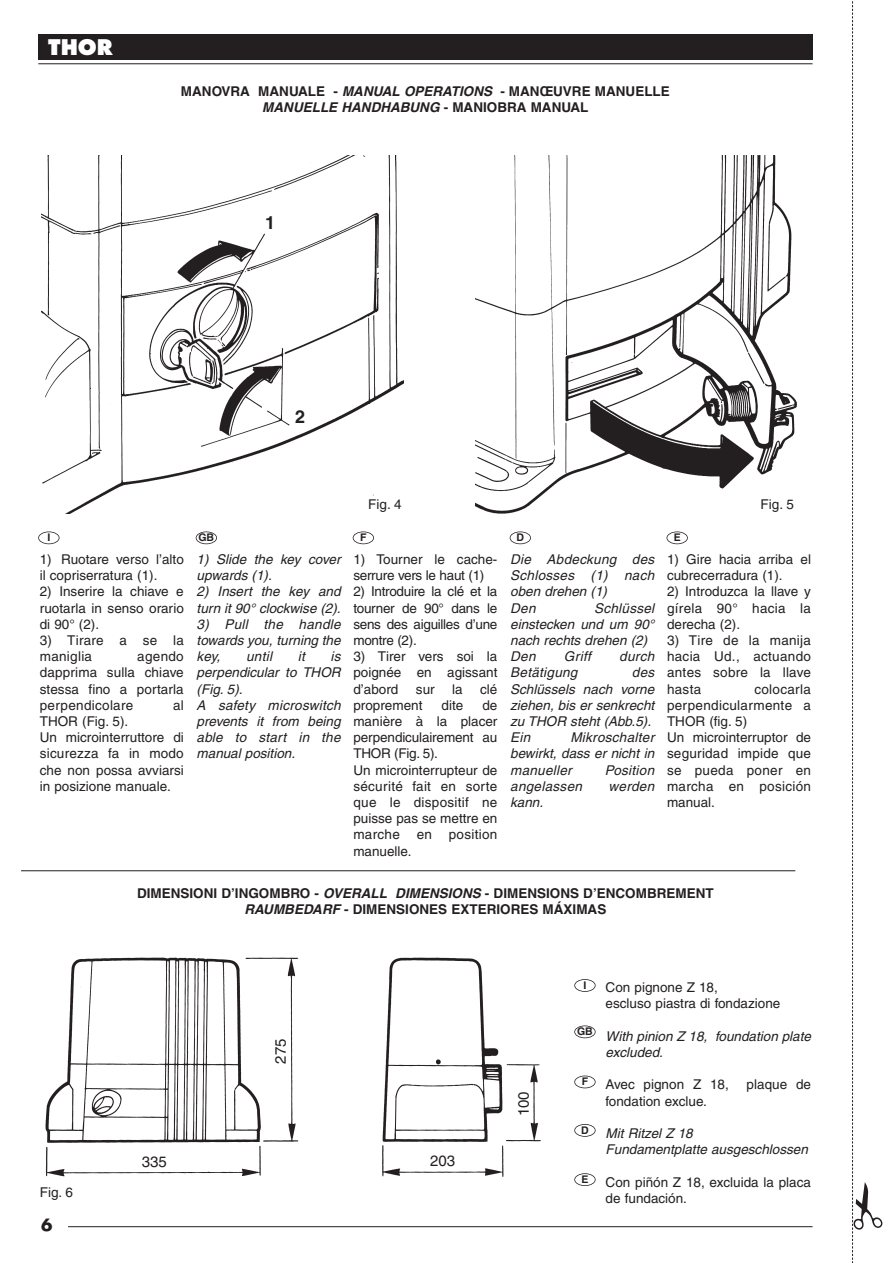
<style>
.page{position:relative;width:893px;height:1263px;background:#fff}
.page>*{position:absolute;margin:0;border:0;box-sizing:border-box;transform-origin:0 0}
.t1{font:800 21px "Futura";color:#fff}
.t2{font:700 18px "Helvetica";color:#231f20}
.t3{font:700 16.5px "Futura";color:#231f20}
.t4{font:15px "Helvetica";color:#231f20}
.t5{font:13.5px/16.2px "Helvetica";color:#231f20}
.t6{font:italic 13.5px/16.2px "Helvetica";color:#231f20}
.t7{font:700 13.5px/16.2px "Helvetica";color:#231f20;text-align:center}
.t8{font:13.5px/16.2px "Helvetica";letter-spacing:.02em;color:#231f20}
.t9{font:italic 13.5px/16.2px "Helvetica";letter-spacing:.02em;color:#231f20}
.t10{font:13.5px/16.2px "Helvetica";letter-spacing:-.02em;color:#231f20}
.t11{font:700 10.5px "Helvetica";color:#231f20}
.s1{font-style:italic}
</style>
<div class="page">
<hr style="left:68px;top:1226px;width:744px;height:1px;background:#231f20">
<div style="left:38px;top:34px;width:774px;height:26px;background:#231f20"></div>
<hr style="left:38px;top:63px;width:774px;height:1px;background:#231f20">
<div style="left:38px;top:531px;width:22px;height:13px;border:2px solid #231f20;border-radius:50%"></div>
<div style="left:196px;top:531px;width:21px;height:13px;border:2px solid #231f20;border-radius:50%"></div>
<div style="left:353px;top:531px;width:21px;height:13px;border:2px solid #231f20;border-radius:50%"></div>
<div style="left:509px;top:531px;width:22px;height:13px;border:2px solid #231f20;border-radius:50%"></div>
<div style="left:666px;top:531px;width:21px;height:13px;border:2px solid #231f20;border-radius:50%"></div>
<div style="left:574px;top:1026px;width:21px;height:12px;border:2px solid #231f20;border-radius:50%"></div>
<div style="left:574px;top:1076px;width:21px;height:12px;border:2px solid #231f20;border-radius:50%"></div>
<div style="left:574px;top:1124px;width:21px;height:13px;border:2px solid #231f20;border-radius:50%"></div>
<div style="left:574px;top:1173px;width:21px;height:13px;border:2px solid #231f20;border-radius:50%"></div>
<img style="left:41px;top:156px;width:362px;height:358px">
<img style="left:476px;top:155px;width:321px;height:359px">
<img style="left:45px;top:957px;width:496px;height:220px">
<div style="left:574px;top:979px;width:21px;height:13px;border:2px solid #231f20;border-radius:50%"></div>
<div style="left:367px;top:497px;width:53px;height:22px;background:#fff"></div>
<div style="left:759px;top:497px;width:53px;height:22px;background:#fff"></div>
<hr style="left:21px;top:870px;width:774px;height:1px;background:#231f20">
<svg style="left:852px;top:1px;width:2px;height:1262px"></svg>
<h1 class="t1" style="left:48px;top:38px;width:66px">THOR</h1>
<p class="t7" style="left:181px;top:85px;width:490px">MANOVRA MANUALE - <span class="s1">MANUAL OPERATIONS</span> - MANŒUVRE MANUELLE<br><span class="s1">MANUELLE HANDHABUNG</span> - MANIOBRA MANUAL</p>
<h2 class="t2" style="left:265px;top:216px;width:12px">1</h2>
<h2 class="t2" style="left:295px;top:410px;width:12px">2</h2>
<p class="t5" style="left:368px;top:497px;width:35px">Fig. 4</p>
<p class="t5" style="left:760px;top:497px;width:35px">Fig. 5</p>
<p class="t11" style="left:47px;top:534px;width:4px">I</p>
<p class="t11" style="left:198px;top:534px;width:17px">GB</p>
<p class="t11" style="left:360px;top:534px;width:8px">F</p>
<p class="t11" style="left:516px;top:534px;width:9px">D</p>
<p class="t11" style="left:673px;top:534px;width:9px">E</p>
<p class="t5" style="left:40px;top:552px;width:145px">1) Ruotare verso l’alto il copriserratura (1).</p>
<p class="t5" style="left:40px;top:585px;width:145px;text-align:justify">2) Inserire la chiave e ruotarla in senso orario di 90° (2).</p>
<p class="t8" style="left:40px;top:633px;width:145px">3) Tirare a se la maniglia</p>
<p class="t5" style="left:40px;top:650px;width:145px;text-align:justify;text-indent:97px">agendo dapprima sulla chiave stessa fino a portarla perpendicolare</p>
<p class="t5" style="left:173px;top:698px;width:12px">al</p>
<p class="t5" style="left:40px;top:714px;width:145px">THOR (Fig. 5).<br>Un microinterruttore di sicurezza fa in modo che non possa avviarsi in posizione manuale.</p>
<p class="t6" style="left:196px;top:552px;width:145px">1) Slide the key cover upwards (1).</p>
<p class="t6" style="left:196px;top:585px;width:145px">2) Insert the key and turn it 90° clockwise (2).</p>
<p class="t6" style="left:196px;top:617px;width:145px;text-align:justify">3) Pull the handle towards you, turning the key,</p>
<p class="t6" style="left:196px;top:650px;width:145px;text-indent:134px">is perpendicular to THOR (Fig. 5).<br>A safety microswitch prevents it from being able to start in the manual position.</p>
<p class="t6" style="left:246px;top:650px;width:27px">until</p>
<p class="t6" style="left:298px;top:650px;width:9px">it</p>
<p class="t10" style="left:353px;top:552px;width:145px">1) Tourner le cache&shy;serrure vers le haut (1)</p>
<p class="t5" style="left:353px;top:585px;width:145px;text-align:justify">2) Introduire la clé et la tourner de 90° dans le sens des aiguilles d’une montre (2).</p>
<p class="t5" style="left:353px;top:650px;width:145px;text-align:justify">3) Tirer vers soi la poignée en agissant d’abord</p>
<p class="t5" style="left:416px;top:682px;width:20px">sur</p>
<p class="t5" style="left:452px;top:682px;width:12px">la</p>
<p class="t5" style="left:480px;top:682px;width:19px">clé</p>
<p class="t5" style="left:353px;top:698px;width:71px">proprement</p>
<p class="t5" style="left:441px;top:698px;width:23px">dite</p>
<p class="t5" style="left:353px;top:698px;width:145px;text-indent:129px">de manière à la placer perpendiculairement au<br>THOR (Fig. 5).<br>Un microinterrupteur de sécurité fait en sorte que le dispositif ne puisse pas se mettre en marche en position manuelle.</p>
<p class="t9" style="left:510px;top:552px;width:145px">Die Abdeckung des<br>Schlosses (1) nach oben drehen (1)<br>Den</p>
<p class="t6" style="left:510px;top:601px;width:145px;text-indent:84px">Schlüssel einstecken und um 90° nach rechts drehen (2)<br>Den</p>
<p class="t6" style="left:564px;top:650px;width:28px">Griff</p>
<p class="t6" style="left:619px;top:650px;width:36px">durch</p>
<p class="t9" style="left:510px;top:666px;width:69px">Betätigung</p>
<p class="t6" style="left:510px;top:666px;width:145px;text-indent:122px">des<br>Schlüssels nach vorne ziehen, bis er senkrecht zu THOR steht (Abb.5).<br>Ein</p>
<p class="t6" style="left:510px;top:731px;width:145px;text-align:justify;text-indent:60px">Mikroschalter bewirkt, dass er nicht in manueller</p>
<p class="t9" style="left:604px;top:763px;width:51px">Position</p>
<p class="t9" style="left:510px;top:779px;width:73px">angelassen</p>
<p class="t6" style="left:608px;top:779px;width:47px">werden</p>
<p class="t6" style="left:510px;top:795px;width:35px">kann.</p>
<p class="t5" style="left:667px;top:552px;width:145px">1) Gire hacia arriba el cubrecerradura (1).</p>
<p class="t5" style="left:667px;top:585px;width:145px;text-align:justify">2) Introduzca la llave y gírela 90° hacia la derecha (2).</p>
<p class="t5" style="left:667px;top:633px;width:145px;text-align:justify">3) Tire de la manija hacia Ud., actuando antes sobre la llave hasta</p>
<p class="t8" style="left:667px;top:682px;width:145px;text-indent:87px">colocarla perpendicularmente a<br>THOR (fig. 5)<br>Un microinterruptor de seguridad impide que se pueda poner en marcha en posición manual.</p>
<p class="t5" style="left:40px;top:1186px;width:35px">Fig. 6</p>
<p class="t3" style="left:41px;top:1218px;width:13px">6</p>
<p class="t7" style="left:137px;top:887px;width:578px">DIMENSIONI D’INGOMBRO - <span class="s1">OVERALL DIMENSIONS</span> - DIMENSIONS D’ENCOMBREMENT<br><span class="s1">RAUMBEDARF</span> - DIMENSIONES EXTERIORES MÁXIMAS</p>
<p class="t4" style="left:142px;top:1156px;width:27px">335</p>
<p class="t4" style="left:275px;top:1064px;width:27px;rotate:-90deg">275</p>
<p class="t4" style="left:430px;top:1155px;width:27px">203</p>
<p class="t4" style="left:518px;top:1116px;width:27px;rotate:-90deg">100</p>
<p class="t11" style="left:583px;top:981px;width:4px">I</p>
<p class="t11" style="left:577px;top:1028px;width:17px">GB</p>
<p class="t11" style="left:581px;top:1078px;width:8px">F</p>
<p class="t11" style="left:581px;top:1126px;width:9px">D</p>
<p class="t11" style="left:581px;top:1175px;width:9px">E</p>
<p class="t5" style="left:605px;top:981px;width:176px">Con pignone Z 18,<br>escluso piastra di fondazione</p>
<p class="t6" style="left:605px;top:1029px;width:207px">With pinion Z 18, foundation plate excluded.</p>
<p class="t5" style="left:605px;top:1078px;width:125px">Avec pignon Z 18,</p>
<p class="t5" style="left:746px;top:1078px;width:66px">plaque de</p>
<p class="t5" style="left:605px;top:1094px;width:103px">fondation exclue.</p>
<p class="t6" style="left:605px;top:1126px;width:204px">Mit Ritzel Z 18<br>Fundamentplatte ausgeschlossen</p>
<p class="t5" style="left:605px;top:1175px;width:207px">Con piñón Z 18, excluida la placa de fundación.</p>
</div>
